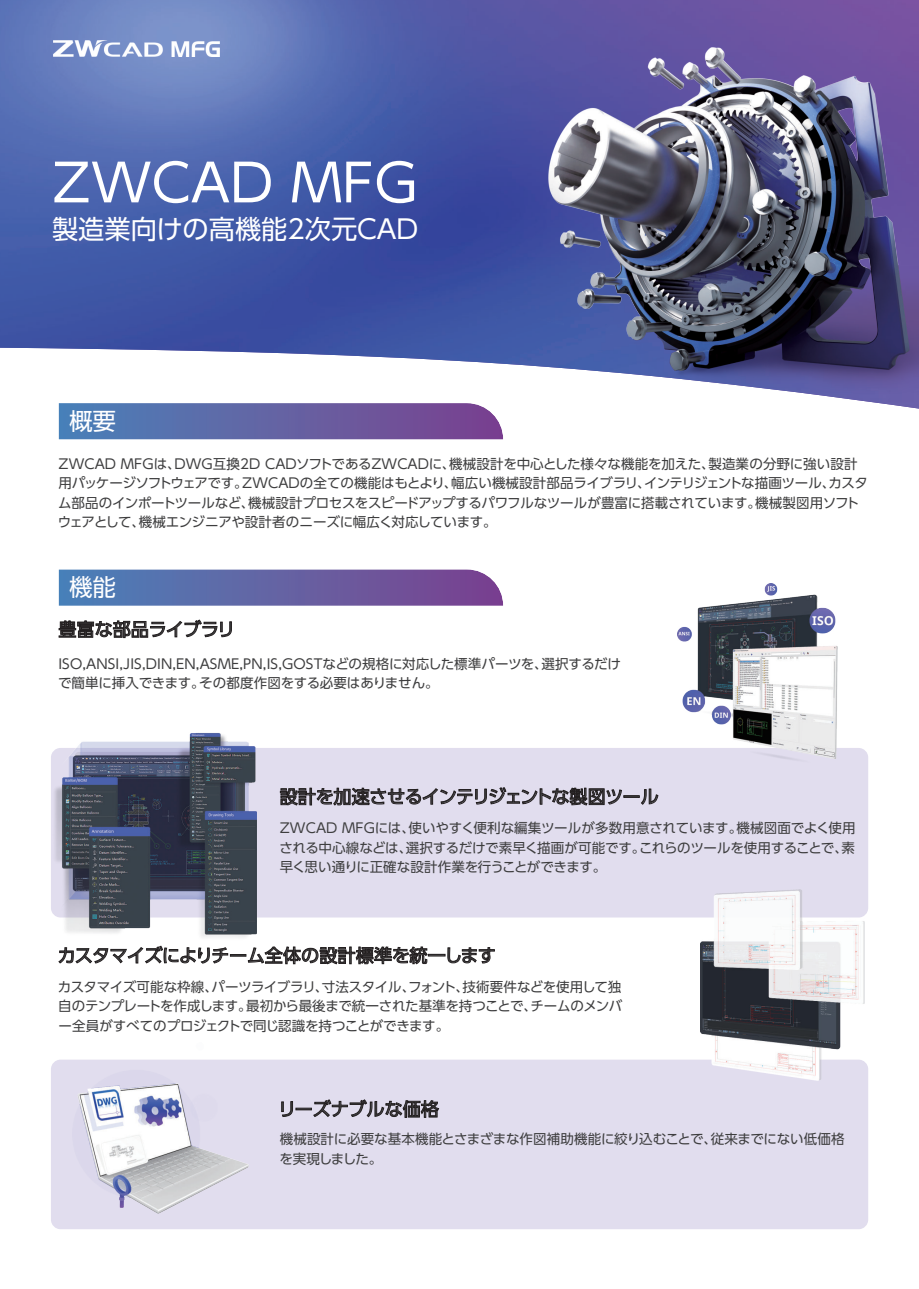
<style>
.page{position:relative;width:919px;height:1289px;background:#fff}
.page>*{position:absolute;margin:0;border:0;box-sizing:border-box;transform-origin:0 0}
.t1{font:51.75px "UD Shin Go Pro";letter-spacing:.01em;color:#fff}
.t2{font:26.25px "UD Shin Go Pro";color:#fff}
.t3{font:23.55px "UD Shin Go Pro";color:#fff}
.t4{font:18px "UD Shin Go Pro";letter-spacing:-.015em;color:#3e3e3f}
.t5{font:18px "UD Shin Go Pro";letter-spacing:.005em;color:#3e3e3f}
.t6{font:13.5px/19.5px "UD Shin Go Pro";letter-spacing:-.01em;color:#3e3e3f}
.t7{font:13.5px/19.5px "UD Shin Go Pro";letter-spacing:.01em;color:#3e3e3f}
</style>
<div class="page">
<div style="left:51px;top:748px;width:817px;height:169px;background:#e1ddee;border-radius:10px"></div>
<div style="left:51px;top:1059px;width:817px;height:170px;background:#e1ddee;border-radius:10px"></div>
<img style="left:0;top:0;width:918px;height:408px">
<img style="left:495px;top:47px;width:423px;height:347px">
<svg style="left:59px;top:403px;width:444px;height:36px;background:#6565a5"></svg>
<svg style="left:59px;top:569px;width:444px;height:37px;background:#6868a7"></svg>
<svg style="left:59px;top:619px;width:173px;height:19px"></svg>
<svg style="left:59px;top:787px;width:599px;height:178px"></svg>
<svg style="left:281px;top:1099px;width:158px;height:18px"></svg>
<img style="left:677px;top:583px;width:160px;height:177px">
<img style="left:52px;top:733px;width:204px;height:207px">
<img style="left:700px;top:890px;width:164px;height:190px">
<img style="left:72px;top:1059px;width:177px;height:154px">
<img style="left:53px;top:40px;width:167px;height:17px">
<h1 class="t1" style="left:52px;top:141px;width:367px">ZWCAD MFG</h1>
<h2 class="t2" style="left:52px;top:207px;width:367px">製造業向けの高機能2次元CAD</h2>
<h3 class="t3" style="left:69px;top:401px;width:49px">概要</h3>
<p class="t6" style="left:58px;top:453px;width:811px">ZWCAD MFGは、DWG互換2D CADソフトであるZWCADに、機械設計を中心とした様々な機能を加えた、製造業の分野に強い設計用パッケージソフトウェアです。ZWCADの全ての機能はもとより、幅広い機械設計部品ライブラリ、インテリジェントな描画ツール、カスタム部品のインポートツールなど、機械設計プロセスをスピードアップするパワフルなツールが豊富に搭載されています。機械製図用ソフトウェアとして、機械エンジニアや設計者のニーズに幅広く対応しています。</p>
<h3 class="t3" style="left:69px;top:568px;width:49px">機能</h3>
<h3 class="t4" style="left:58px;top:614px;width:178px">豊富な部品ライブラリ</h3>
<p class="t7" style="left:58px;top:653px;width:564px">ISO,ANSI,JIS,DIN,EN,ASME,PN,IS,GOSTなどの規格に対応した標準パーツを、選択するだけで簡単に挿入できます。その都度作図をする必要はありません。</p>
<h3 class="t4" style="left:280px;top:782px;width:380px">設計を加速させるインテリジェントな製図ツール</h3>
<p class="t6" style="left:279px;top:818px;width:577px;text-align:justify">ZWCAD MFGには、使いやすく便利な編集ツールが多数用意されています。機械図面でよく使用される中心線などは、選択するだけで素早く描画が可能です。これらのツールを使用することで、素早く思い通りに正確な設計作業を行うことができます。</p>
<h3 class="t4" style="left:58px;top:940px;width:439px">カスタマイズによりチーム全体の設計標準を統一します</h3>
<p class="t6" style="left:58px;top:976px;width:566px;text-align:justify">カスタマイズ可能な枠線、パーツライブラリ、寸法スタイル、フォント、技術要件などを使用して独自のテンプレートを作成します。最初から最後まで統一された基準を持つことで、チームのメンバー全員がすべてのプロジェクトで同じ認識を持つことができます。</p>
<h3 class="t5" style="left:278px;top:1094px;width:162px">リーズナブルな価格</h3>
<p class="t6" style="left:279px;top:1129px;width:566px">機械設計に必要な基本機能とさまざまな作図補助機能に絞り込むことで、従来までにない低価格を実現しました。</p>
</div>
